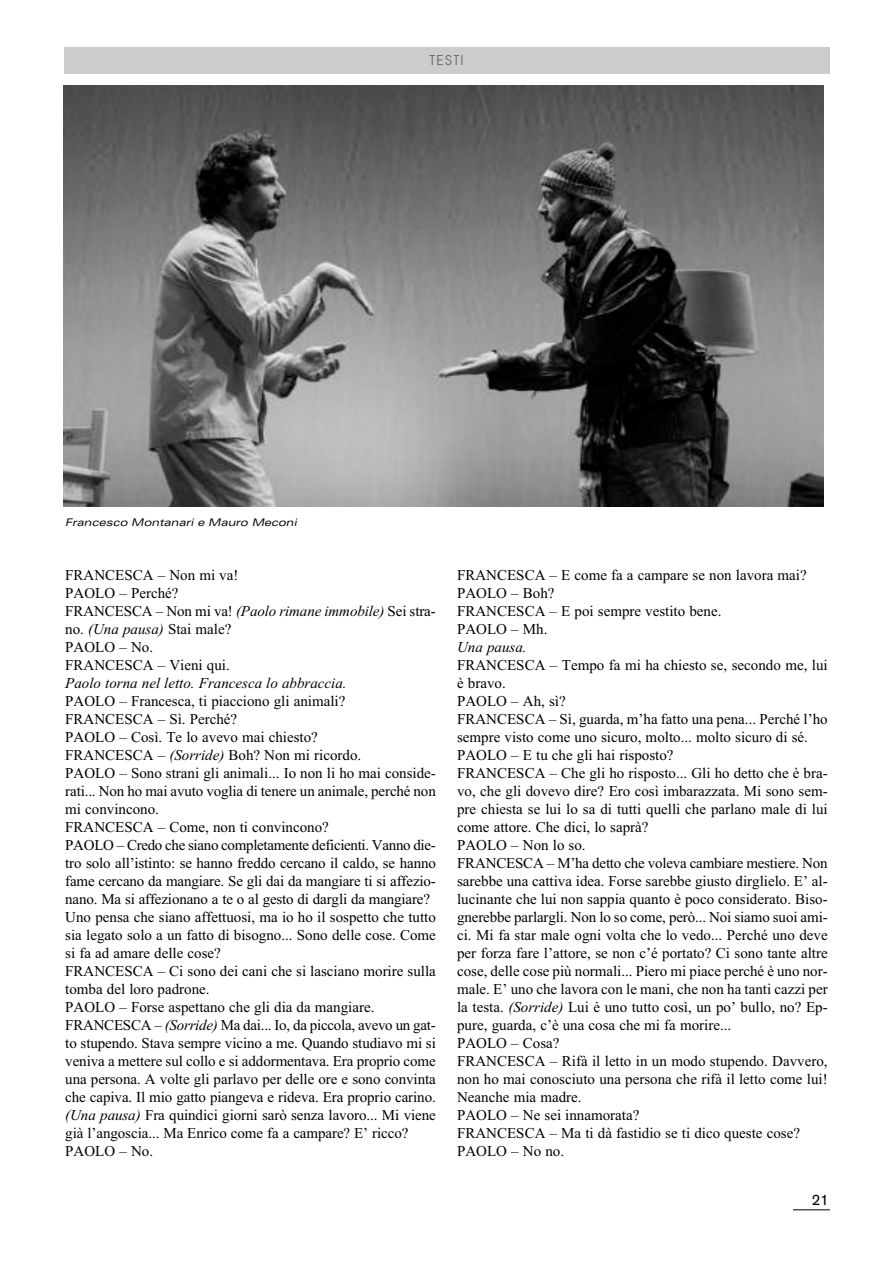
<style>
.page{position:relative;width:893px;height:1263px;background:#fff}
.page>*{position:absolute;margin:0;border:0;box-sizing:border-box;transform-origin:0 0}
.t1{font:15px/18px "Times New Roman";color:#000}
.t2{font:italic 15px "Times New Roman";color:#000}
.t3{font:15px "Akzidenz Grotesk";color:#000}
.t4{font:13.5px "Avant Garde";letter-spacing:.105em;color:#666}
.t5{font:italic expanded 10.5px "Univers";color:#000}
.s1{font-style:italic}
</style>
<div class="page">
<hr style="left:793px;top:1209px;width:37px;height:1px;background:#000">
<div style="left:64px;top:47px;width:765px;height:27px;background:#ccc"></div>
<img style="left:64px;top:85px;width:759px;height:421px">
<p class="t4" style="left:429px;top:52px;width:36px">TESTI</p>
<p class="t5" style="left:65px;top:516px;width:233px">Francesco Montanari e Mauro Meconi</p>
<p class="t1" style="left:65px;top:566px;width:372px">FRANCESCA – Non mi va!<br>PAOLO – Perché?<br>FRANCESCA – Non mi va! <span class="s1">(Paolo rimane immobile)</span> Sei stra&shy;no. <span class="s1">(Una pausa)</span> Stai male?<br>PAOLO – No.<br>FRANCESCA – Vieni qui.</p>
<p class="t2" style="left:65px;top:673px;width:283px">Paolo torna nel letto. Francesca lo abbraccia.</p>
<p class="t1" style="left:65px;top:692px;width:372px">PAOLO – Francesca, ti piacciono gli animali?<br>FRANCESCA – Sì. Perché?<br>PAOLO – Così. Te lo avevo mai chiesto?<br>FRANCESCA – <span class="s1">(Sorride)</span> Boh? Non mi ricordo.<br>PAOLO – Sono strani gli animali... Io non li ho mai conside&shy;rati... Non ho mai avuto voglia di tenere un animale, perché non mi convincono.<br>FRANCESCA – Come, non ti convincono?<br>PAOLO – Credo che siano completamente deficienti. Vanno die&shy;tro solo all’istinto: se hanno freddo cercano il caldo, se hanno fame cercano da mangiare. Se gli dai da mangiare ti si affezio&shy;nano. Ma si affezionano a te o al gesto di dargli da mangiare?<br>Uno pensa che siano affettuosi, ma io ho il sospetto che tutto sia legato solo a un fatto di bisogno... Sono delle cose. Come si fa ad amare delle cose?<br>FRANCESCA – Ci sono dei cani che si lasciano morire sulla tomba del loro padrone.<br>PAOLO – Forse aspettano che gli dia da mangiare.<br>FRANCESCA – <span class="s1">(Sorride)</span> Ma dai... Io, da piccola, avevo un gat&shy;to stupendo. Stava sempre vicino a me. Quando studiavo mi si veniva a mettere sul collo e si addormentava. Era proprio come una persona. A volte gli parlavo per delle ore e sono convinta che capiva. Il mio gatto piangeva e rideva. Era proprio carino. <span class="s1">(Una pausa)</span> Fra quindici giorni sarò senza lavoro... Mi viene già l’angoscia... Ma Enrico come fa a campare? E’ ricco?<br>PAOLO – No.</p>
<p class="t1" style="left:457px;top:566px;width:351px">FRANCESCA – E come fa a campare se non lavora mai?<br>PAOLO – Boh?<br>FRANCESCA – E poi sempre vestito bene.<br>PAOLO – Mh.</p>
<p class="t2" style="left:457px;top:637px;width:71px">Una pausa.</p>
<p class="t1" style="left:457px;top:656px;width:372px">FRANCESCA – Tempo fa mi ha chiesto se, secondo me, lui è bravo.<br>PAOLO – Ah, sì?<br>FRANCESCA – Sì, guarda, m’ha fatto una pena... Perché l’ho sempre visto come uno sicuro, molto... molto sicuro di sé.<br>PAOLO – E tu che gli hai risposto?<br>FRANCESCA – Che gli ho risposto... Gli ho detto che è bra&shy;vo, che gli dovevo dire? Ero così imbarazzata. Mi sono sem&shy;pre chiesta se lui lo sa di tutti quelli che parlano male di lui come attore. Che dici, lo saprà?<br>PAOLO – Non lo so.<br>FRANCESCA – M’ha detto che voleva cambiare mestiere. Non sarebbe una cattiva idea. Forse sarebbe giusto dirglielo. E’ al&shy;lucinante che lui non sappia quanto è poco considerato. Biso&shy;gnerebbe parlargli. Non lo so come, però... Noi siamo suoi ami&shy;ci. Mi fa star male ogni volta che lo vedo... Perché uno deve per forza fare l’attore, se non c’é portato? Ci sono tante altre cose, delle cose più normali... Piero mi piace perché è uno nor&shy;male. E’ uno che lavora con le mani, che non ha tanti cazzi per la testa. <span class="s1">(Sorride)</span> Lui è uno tutto così, un po’ bullo, no? Ep&shy;pure, guarda, c’è una cosa che mi fa morire...<br>PAOLO – Cosa?<br>FRANCESCA – Rifà il letto in un modo stupendo. Davvero, non ho mai conosciuto una persona che rifà il letto come lui!<br>Neanche mia madre.<br>PAOLO – Ne sei innamorata?<br>FRANCESCA – Ma ti dà fastidio se ti dico queste cose?<br>PAOLO – No no.</p>
<p class="t3" style="left:812px;top:1191px;width:18px">21</p>
</div>
